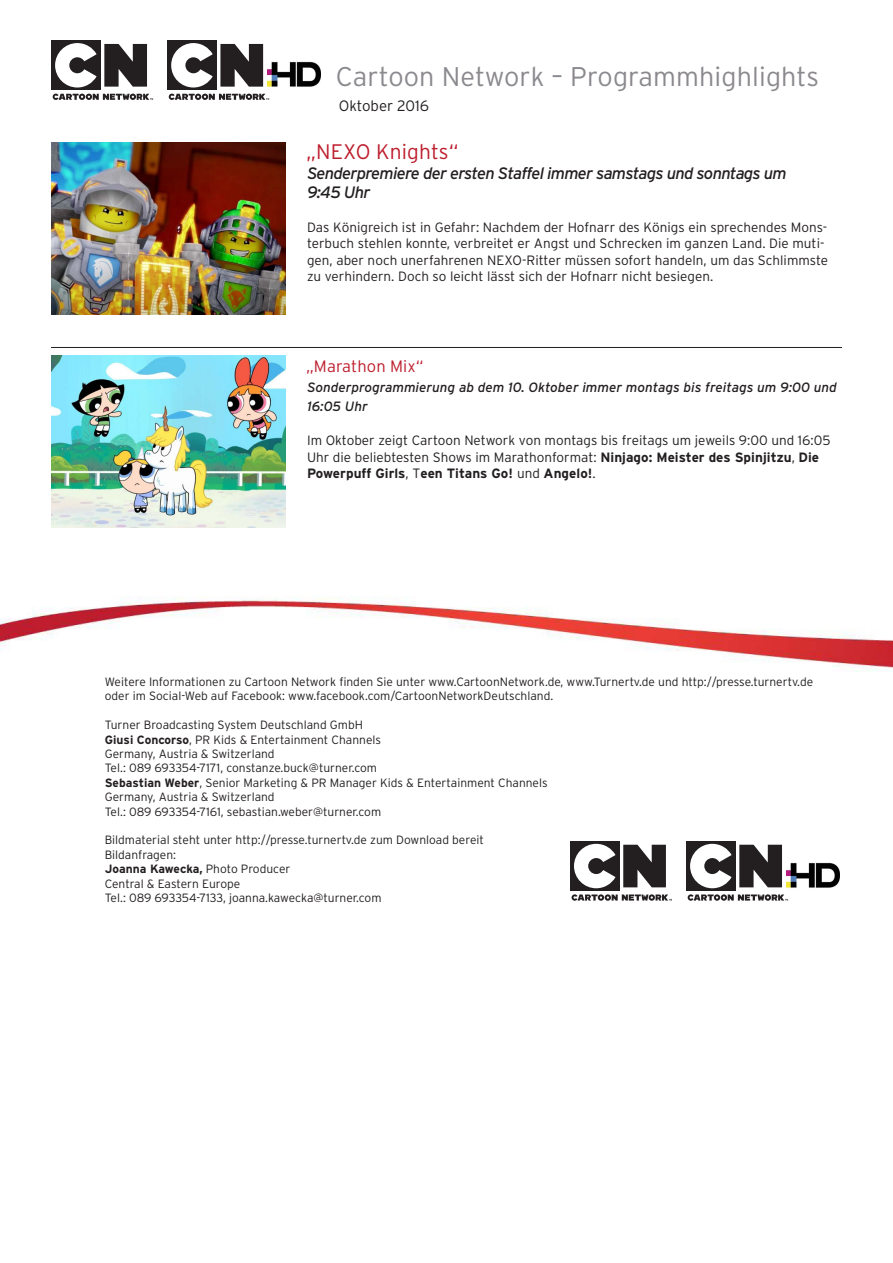
<style>
.page{position:relative;width:893px;height:1263px;background:#fff}
.page>*{position:absolute;margin:0;border:0;box-sizing:border-box;transform-origin:0 0}
.t1{font:300 27px "Interstate";letter-spacing:.005em;color:#8c898e}
.t2{font:300 21px "Interstate";letter-spacing:.005em;color:#bd1e2d}
.t3{font:italic 16.5px/19.5px "Interstate";letter-spacing:-.04em;color:#231f20}
.t4{font:300 16.5px "Interstate";letter-spacing:.005em;color:#bd1e2d}
.t5{font:300 15px "Interstate";color:#231f20}
.t6{font:300 13.5px/16.5px "Interstate";color:#231f20}
.t7{font:italic 13.5px/19.5px "Interstate";letter-spacing:.005em;color:#231f20}
.t8{font:300 12px/14.4px "Interstate";color:#231f20}
.s1{font-weight:700}
</style>
<div class="page">
<img style="left:267px;top:61px;width:54px;height:26px">
<div style="left:51px;top:40px;width:50px;height:50px;background:#231f20"></div>
<svg style="left:55px;top:43px;width:42px;height:45px"></svg>
<svg style="left:104px;top:44px;width:43px;height:43px;background:#444142"></svg>
<svg style="left:53px;top:94px;width:100px;height:6px"></svg>
<div style="left:167px;top:40px;width:50px;height:50px;background:#231f20"></div>
<svg style="left:171px;top:43px;width:42px;height:45px"></svg>
<svg style="left:220px;top:44px;width:43px;height:43px;background:#454142"></svg>
<svg style="left:169px;top:94px;width:100px;height:6px"></svg>
<hr style="left:51px;top:347px;width:791px;height:1px;background:#231f20">
<img style="left:51px;top:142px;width:235px;height:172px">
<img style="left:51px;top:356px;width:235px;height:172px">
<img style="left:0;top:596px;width:893px;height:75px">
<img style="left:786px;top:862px;width:54px;height:26px">
<div style="left:570px;top:841px;width:50px;height:50px;background:#231f20"></div>
<svg style="left:574px;top:844px;width:41px;height:44px"></svg>
<svg style="left:623px;top:845px;width:43px;height:42px;background:#423e3f"></svg>
<svg style="left:572px;top:894px;width:100px;height:7px"></svg>
<div style="left:686px;top:841px;width:50px;height:50px;background:#231f20"></div>
<svg style="left:690px;top:844px;width:42px;height:44px"></svg>
<svg style="left:739px;top:845px;width:43px;height:42px;background:#423f3f"></svg>
<svg style="left:688px;top:894px;width:100px;height:7px"></svg>
<h1 class="t1" style="left:336px;top:60px;width:485px">Cartoon Network – Programmhighlights</h1>
<p class="t5" style="left:339px;top:96px;width:91px">Oktober 2016</p>
<h2 class="t2" style="left:306px;top:139px;width:154px">„NEXO Knights“</h2>
<h3 class="t3" style="left:307px;top:163px;width:481px">Senderpremiere der ersten Staffel immer samstags und sonntags um<br>9:45 Uhr</h3>
<p class="t6" style="left:307px;top:219px;width:523px">Das Königreich ist in Gefahr: Nachdem der Hofnarr des Königs ein sprechendes Mons&shy;terbuch stehlen konnte, verbreitet er Angst und Schrecken im ganzen Land. Die muti&shy;gen, aber noch unerfahrenen NEXO-Ritter müssen sofort handeln, um das Schlimmste zu verhindern. Doch so leicht lässt sich der Hofnarr nicht besiegen.</p>
<h3 class="t4" style="left:306px;top:357px;width:119px">„Marathon Mix“</h3>
<p class="t7" style="left:307px;top:377px;width:531px">Sonderprogrammierung ab dem 10. Oktober immer montags bis freitags um 9:00 und<br>16:05 Uhr</p>
<p class="t6" style="left:307px;top:432px;width:525px">Im Oktober zeigt Cartoon Network von montags bis freitags um jeweils 9:00 und 16:05<br>Uhr die beliebtesten Shows im Marathonformat: <span class="s1">Ninjago: Meister des Spinjitzu</span>, <span class="s1">Die<br>Powerpuff Girls</span>, T<span class="s1">een Titans Go!</span> und <span class="s1">Angelo!</span>.</p>
<p class="t8" style="left:105px;top:674px;width:710px">Weitere Informationen zu Cartoon Network finden Sie unter www.CartoonNetwork.de, www.Turnertv.de und http://presse.turnertv.de oder im Social-Web auf Facebook: www.facebook.com/CartoonNetworkDeutschland.</p>
<p class="t8" style="left:105px;top:718px;width:444px">Turner Broadcasting System Deutschland GmbH<br><span class="s1">Giusi Concorso</span>, PR Kids &amp; Entertainment Channels<br>Germany, Austria &amp; Switzerland<br>Tel.: 089 693354-7171, constanze.buck@turner.com<br><span class="s1">Sebastian Weber</span>, Senior Marketing &amp; PR Manager Kids &amp; Entertainment Channels Germany, Austria &amp; Switzerland<br>Tel.: 089 693354-7161, sebastian.weber@turner.com</p>
<p class="t8" style="left:105px;top:833px;width:381px">Bildmaterial steht unter http://presse.turnertv.de zum Download bereit Bildanfragen:<br><span class="s1">Joanna Kawecka,</span> Photo Producer<br>Central &amp; Eastern Europe<br>Tel.: 089 693354-7133, joanna.kawecka@turner.com</p>
</div>
